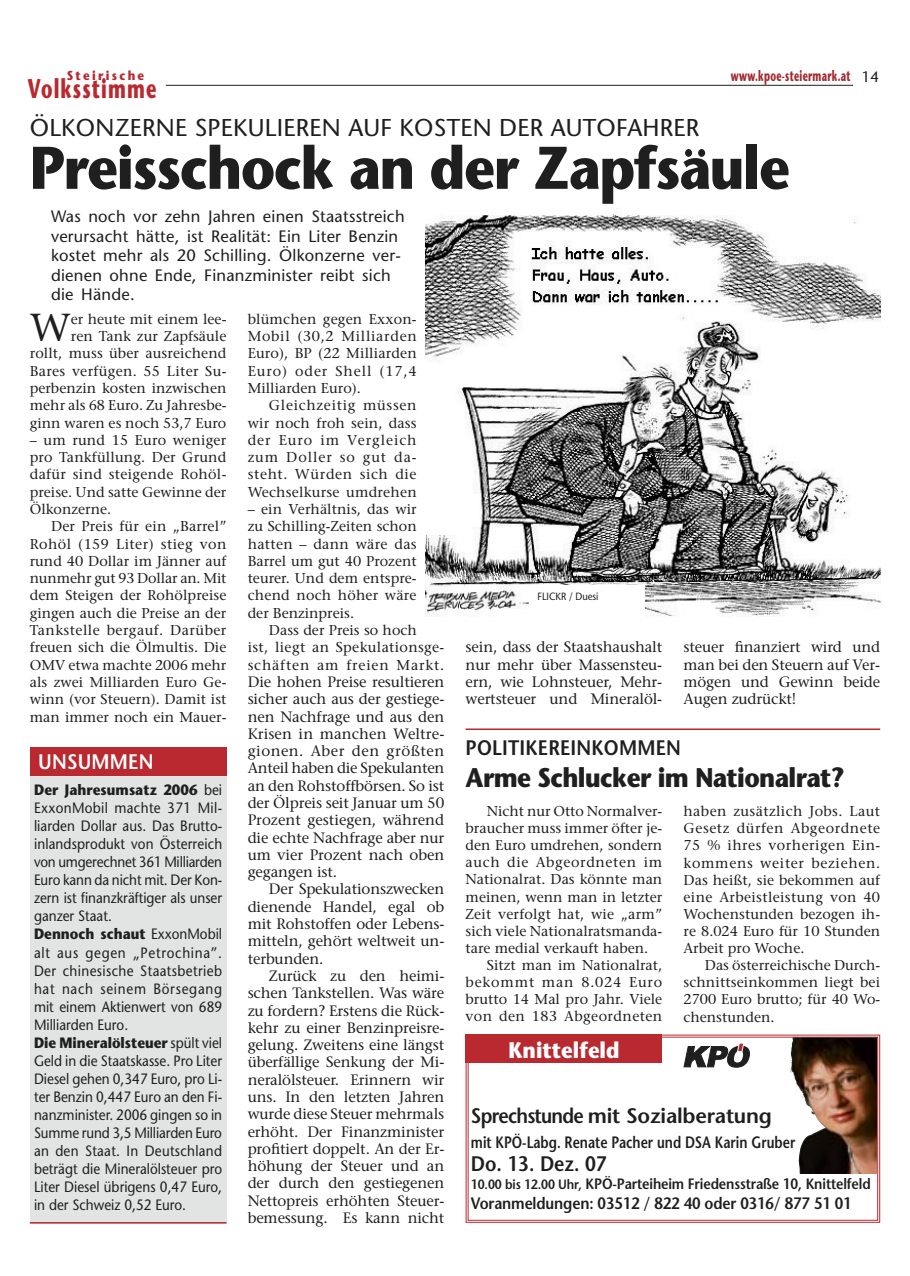
<style>
.page{position:relative;width:910px;height:1276px;background:#fff}
.page>*{position:absolute;margin:0;border:0;box-sizing:border-box;transform-origin:0 0}
.t1{font:700 60px "Stone Sans";letter-spacing:-.025em;color:#1f1f1f;scale:.9 1}
.t2{font:39px "Stone Serif";color:#1f1f1f}
.t3{font:700 27px "Stone Sans";letter-spacing:-.025em;color:#1f1f1f;scale:.9 1}
.t4{font:700 27px "Stone Sans";letter-spacing:.06em;color:#b9292f;scale:.67 1}
.t5{font:24.3px "Stone Sans";letter-spacing:.01em;color:#1f1f1f}
.t6{font:700 22.5px "Stone Sans";color:#fff;scale:.9 1}
.t7{font:600 21px "Stone Sans";letter-spacing:-.01em;color:#1f1f1f;scale:.9 1}
.t8{font:600 21px "Stone Sans";letter-spacing:.01em;color:#1f1f1f;scale:.9 1}
.t9{font:600 21px "Stone Sans";letter-spacing:.01em;color:#fff;scale:.9 1}
.t10{font:16.5px/19.5px "Stone Sans";letter-spacing:.015em;color:#1f1f1f}
.t11{font:600 16.5px "Stone Sans";letter-spacing:-.005em;color:#1f1f1f;scale:.9 1}
.t12{font:600 16.5px "Stone Sans";letter-spacing:-.005em;color:#1f1f1f;scale:.8 1}
.t13{font:15px/17.2px "Stone Serif";letter-spacing:-.01em;color:#1f1f1f;text-align:justify}
.t14{font:15px/18px "Stone Sans";color:#1f1f1f;scale:.9 1}
.t15{font:600 15px "Stone Sans";letter-spacing:-.01em;color:#1f1f1f;scale:.9 1}
.t16{font:700 15px "Stone Sans";letter-spacing:.03em;color:#a22b30;scale:.6 1}
.t17{font:14.25px/17.2px "Stone Serif";color:#1f1f1f;text-align:justify}
.t18{font:14.25px/17.2px "Stone Serif";letter-spacing:.025em;color:#1f1f1f;text-align:center}
.t19{font:14.25px "Stone Serif";letter-spacing:.045em;color:#1f1f1f}
.t20{font:14.25px "Stone Serif";letter-spacing:.03em;color:#1f1f1f}
.t21{font:14.25px "Stone Serif";letter-spacing:.055em;color:#1f1f1f}
.t22{font:700 12.9px "Stone Sans";letter-spacing:.2em;color:#b9292f;scale:.89 1}
.t23{font:10.5px "Stone Sans";color:#1f1f1f;scale:.9 1}
.s1{font-weight:400;color:#1f1f1f}
.s2{font-weight:700}
.s3{font-size:13.5px}
</style>
<div class="page">
<hr style="left:166px;top:85px;width:687px;height:1px;background:#1f1f1f">
<img style="left:425px;top:208px;width:455px;height:409px">
<div style="left:30px;top:769px;width:196px;height:454px;background:#e2e3e3"></div>
<div style="left:30px;top:747px;width:196px;height:28px;background:#b9292f"></div>
<div style="left:529px;top:585px;width:115px;height:24px;background:#fff"></div>
<hr style="left:30px;top:1222px;width:196px;height:1px;background:#b9292f">
<svg style="left:465px;top:1034px;width:416px;height:189px"></svg>
<img style="left:797px;top:1037px;width:80px;height:136px">
<div style="left:466px;top:1034px;width:196px;height:29px;background:#b9292f"></div>
<svg style="left:683px;top:1042px;width:69px;height:26px"></svg>
<hr style="left:466px;top:728px;width:414px;height:2px;background:#b9292f">
<p class="t16" style="left:731px;top:66px;width:248px">www.kpoe-steiermark.at <span class="s1">14</span></p>
<p class="t22" style="left:67px;top:67px;width:89px">Steirische</p>
<h3 class="t5" style="left:30px;top:113px;width:671px">ÖLKONZERNE SPEKULIEREN AUF KOSTEN DER AUTOFAHRER</h3>
<h1 class="t1" style="left:30px;top:130px;width:846px">Preisschock an der Zapfsäule</h1>
<h3 class="t4" style="left:28px;top:72px;width:193px">Volksstimme</h3>
<p class="t10" style="left:51px;top:207px;width:355px">Was noch vor zehn Jahren einen Staatsstreich verursacht hätte, ist Realität: Ein Liter Benzin kostet mehr als 20 Schilling. Ölkonzerne ver&shy;dienen ohne Ende, Finanzminister reibt sich die Hände.</p>
<p class="t17" style="left:30px;top:310px;width:198px;text-align:right">er heute mit einem lee-<br>ren Tank zur Zapfsäule<br>rollt, muss über ausreichend<br>Bares verfügen. 55 Liter Su&shy;perbenzin kosten inzwischen mehr als 68 Euro. Zu Jahresbe&shy;ginn waren es noch 53,7 Euro</p>
<p class="t17" style="left:30px;top:431px;width:198px">– um rund 15 Euro weniger pro Tankfüllung. Der Grund dafür sind steigende Rohöl&shy;preise. Und satte Gewinne der Ölkonzerne.</p>
<p class="t17" style="left:30px;top:517px;width:198px;text-indent:21px">Der Preis für ein „Barrel” Rohöl (159 Liter) stieg von rund 40 Dollar im Jänner auf nunmehr gut 93 Dollar an. Mit dem Steigen der Rohölpreise gingen auch die Preise an der Tankstelle bergauf. Darüber freuen sich die Ölmultis. Die OMV etwa machte 2006 mehr als zwei Milliarden Euro Ge&shy;winn (vor Steuern). Damit ist man immer noch ein Mauer-</p>
<h2 class="t2" style="left:30px;top:303px;width:43px">W</h2>
<h3 class="t9" style="left:38px;top:749px;width:130px">UNSUMMEN</h3>
<p class="t14" style="left:34px;top:781px;width:211px"><span class="s2">Der Jahresumsatz 2006</span> bei<br>ExxonMobil machte 371 Mil&shy;liarden Dollar aus. Das Brutto&shy;inlandsprodukt von Österreich von umgerechnet 361 Milliarden<br>Euro kann da nicht mit. Der Kon&shy;zern ist finanzkräftiger als unser ganzer Staat.<br><span class="s2">Dennoch schaut</span> ExxonMobil alt aus gegen „Petrochina”.<br>Der chinesische Staatsbetrieb hat nach seinem Börsegang mit einem Aktienwert von 689<br>Milliarden Euro.<br><span class="s2">Die Mineralölsteuer</span> spült viel<br>Geld in die Staatskasse. Pro Liter<br>Diesel gehen 0,347 Euro, pro Li&shy;ter Benzin 0,447 Euro an den Fi&shy;nanzminister. 2006 gingen so in<br>Summe rund 3,5 Milliarden Euro an den Staat. In Deutschland beträgt die Mineralölsteuer pro<br>Liter Diesel übrigens 0,47 Euro, in der Schweiz 0,52 Euro.</p>
<p class="t17" style="left:248px;top:310px;width:171px">blümchen gegen Exxon-Mobil (30,2 Milliarden Euro), BP (22 Milliarden Euro) oder Shell (17,4<br>Milliarden Euro).</p>
<p class="t17" style="left:248px;top:396px;width:171px;text-indent:21px">Gleichzeitig müssen wir noch froh sein, dass der Euro im Vergleich zum Doller so gut da&shy;steht. Würden sich die Wechselkurse umdrehen</p>
<p class="t17" style="left:248px;top:500px;width:171px">– ein Verhältnis, das wir zu Schilling-Zeiten schon hatten – dann wäre das Barrel um gut 40 Prozent teurer. Und dem entspre&shy;chend noch höher wäre der Benzinpreis.</p>
<p class="t18" style="left:248px;top:621px;width:198px">Dass der Preis so hoch<br>ist, liegt an Spekulationsge&shy;schäften am freien Markt.</p>
<p class="t13" style="left:248px;top:673px;width:198px">Die hohen Preise resultieren sicher auch aus der gestiege&shy;nen Nachfrage und aus den Krisen in manchen Weltre&shy;gionen. Aber den größten Anteil haben die Spekulanten an den Rohstoffbörsen. So ist der Ölpreis seit Januar um 50<br>Prozent gestiegen, während die echte Nachfrage aber nur um vier Prozent nach oben gegangen ist.</p>
<p class="t13" style="left:248px;top:880px;width:198px;text-indent:21px">Der Spekulationszwecken dienende Handel, egal ob mit Rohstoffen oder Lebens&shy;mitteln, gehört weltweit un&shy;terbunden.</p>
<p class="t13" style="left:248px;top:967px;width:198px;text-indent:21px">Zurück zu den heimi&shy;schen Tankstellen. Was wäre zu fordern? Erstens die Rück&shy;kehr zu einer Benzinpreisre&shy;gelung. Zweitens eine längst überfällige Senkung der Mi&shy;neralölsteuer. Erinnern wir uns. In den letzten Jahren wurde diese Steuer mehrmals erhöht. Der Finanzminister profitiert doppelt. An der Er&shy;höhung der Steuer und an der durch den gestiegenen Nettopreis erhöhten Steuer&shy;bemessung. Es kann nicht</p>
<p class="t23" style="left:537px;top:590px;width:69px">FLICKR / Duesi</p>
<p class="t13" style="left:466px;top:638px;width:198px">sein, dass der Staatshaushalt nur mehr über Massensteu&shy;ern, wie Lohnsteuer, Mehr&shy;wertsteuer und Mineralöl-</p>
<p class="t13" style="left:683px;top:638px;width:198px">steuer finanziert wird und man bei den Steuern auf Ver&shy;mögen und Gewinn beide Augen zudrückt!</p>
<h3 class="t8" style="left:466px;top:734px;width:241px">POLITIKEREINKOMMEN</h3>
<h3 class="t3" style="left:466px;top:761px;width:423px">Arme Schlucker im Nationalrat?</h3>
<p class="t17" style="left:487px;top:802px;width:177px">Nicht nur Otto Normalver-</p>
<p class="t17" style="left:466px;top:819px;width:198px">braucher muss immer öfter je-</p>
<p class="t17" style="left:466px;top:836px;width:198px">den Euro umdrehen, sondern</p>
<p class="t19" style="left:466px;top:853px;width:198px">auch die Abgeordneten im</p>
<p class="t17" style="left:466px;top:870px;width:198px">Nationalrat. Das könnte man</p>
<p class="t17" style="left:466px;top:888px;width:198px">meinen, wenn man in letzter</p>
<p class="t17" style="left:466px;top:905px;width:198px">Zeit verfolgt hat, wie „arm”</p>
<p class="t17" style="left:466px;top:922px;width:198px">sich viele Nationalratsmanda-</p>
<p class="t17" style="left:466px;top:939px;width:184px">tare medial verkauft haben.</p>
<p class="t17" style="left:487px;top:956px;width:177px">Sitzt man im Nationalrat,</p>
<p class="t21" style="left:466px;top:973px;width:198px">bekommt man 8.024 Euro</p>
<p class="t17" style="left:466px;top:990px;width:198px">brutto 14 Mal pro Jahr. Viele</p>
<p class="t20" style="left:466px;top:1007px;width:198px">von den 183 Abgeordneten</p>
<h3 class="t6" style="left:508px;top:1035px;width:125px">Knittelfeld</h3>
<p class="t17" style="left:683px;top:802px;width:198px">haben zusätzlich Jobs. Laut Gesetz dürfen Abgeordnete 75 % ihres vorherigen Ein&shy;kommens weiter beziehen.<br>Das heißt, sie bekommen auf eine Arbeistleistung von 40<br>Wochenstunden bezogen ih&shy;re 8.024 Euro für 10 Stunden Arbeit pro Woche.</p>
<p class="t17" style="left:683px;top:956px;width:198px;text-indent:21px">Das österreichische Durch&shy;schnittseinkommen liegt bei 2700 Euro brutto; für 40 Wo&shy;chenstunden.</p>
<h3 class="t7" style="left:471px;top:1102px;width:336px">Sprechstunde mit Sozialberatung</h3>
<p class="t12" style="left:471px;top:1131px;width:407px">mit KPÖ-Labg. Renate Pacher und DSA Karin Gruber</p>
<h3 class="t7" style="left:471px;top:1150px;width:152px">Do. 13. Dez. 07</h3>
<p class="t15" style="left:471px;top:1174px;width:446px"><span class="s3">10.00 bis 12.00 Uhr,</span> KPÖ-Parteiheim Friedensstraße 10, Knittelfeld</p>
<p class="t11" style="left:471px;top:1193px;width:425px">Voranmeldungen: 03512 / 822 40 oder 0316/ 877 51 01</p>
</div>
